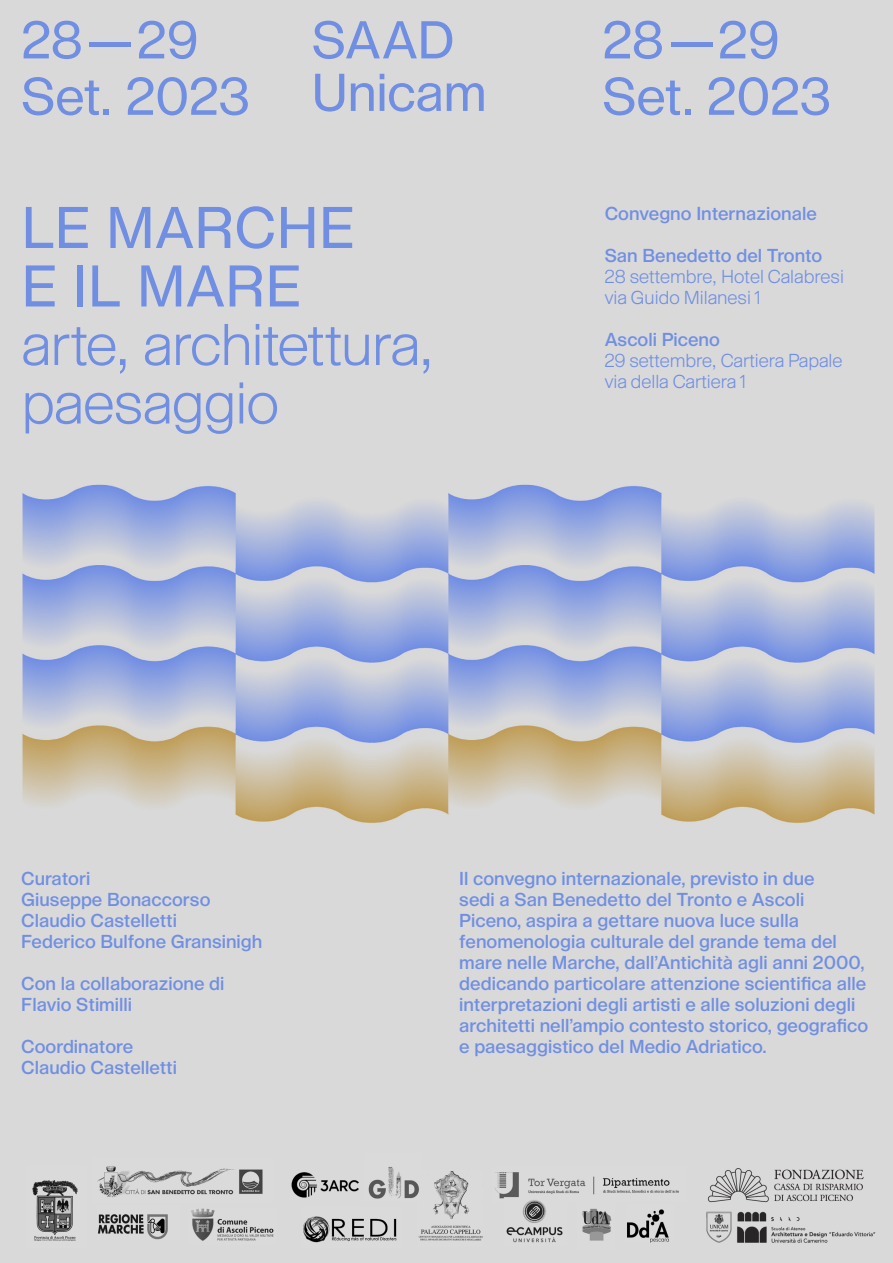
<style>
.page{position:relative;width:893px;height:1263px;background:#fff}
.page>*{position:absolute;margin:0;border:0;box-sizing:border-box;transform-origin:0 0}
.t1{font:300 56.4px/58.5px "Seagal";letter-spacing:-.015em;color:#708fe3}
.t2{font:56.4px "Seagal";letter-spacing:.005em;color:#708fe3}
.t3{font:51px "Seagal";letter-spacing:-.01em;color:#708fe3}
.t4{font:500 18px/21px "Seagal";color:#708fe3}
.t5{font:300 18px "Seagal";color:#708fe3}
</style>
<div class="page">
<img style="left:0;top:0;width:893px;height:1263px">
<p class="t3" style="left:21px;top:7px;width:179px">28—29</p>
<p class="t3" style="left:21px;top:63px;width:230px">Set. 2023</p>
<p class="t3" style="left:312px;top:7px;width:144px">SAAD</p>
<p class="t3" style="left:312px;top:59px;width:176px">Unicam</p>
<p class="t2" style="left:22px;top:191px;width:335px">LE MARCHE</p>
<p class="t2" style="left:22px;top:249px;width:281px">E IL MARE</p>
<p class="t1" style="left:21px;top:314px;width:414px">arte, architettura, paesaggio</p>
<p class="t3" style="left:602px;top:7px;width:179px">28—29</p>
<p class="t3" style="left:602px;top:63px;width:230px">Set. 2023</p>
<p class="t4" style="left:605px;top:203px;width:214px">Convegno Internazionale</p>
<p class="t4" style="left:605px;top:245px;width:219px">San Benedetto del Tronto</p>
<p class="t5" style="left:605px;top:265px;width:241px">28 settembre, Hotel Calabresi</p>
<p class="t5" style="left:605px;top:286px;width:158px">via Guido Milanesi 1</p>
<p class="t4" style="left:605px;top:329px;width:117px">Ascoli Piceno</p>
<p class="t5" style="left:605px;top:349px;width:239px">29 settembre, Cartiera Papale</p>
<p class="t5" style="left:605px;top:370px;width:143px">via della Cartiera 1</p>
<p class="t4" style="left:21px;top:867px;width:71px">Curatori</p>
<p class="t4" style="left:21px;top:888px;width:191px">Giuseppe Bonaccorso</p>
<p class="t4" style="left:21px;top:909px;width:157px">Claudio Castelletti</p>
<p class="t4" style="left:21px;top:930px;width:243px">Federico Bulfone Gransinigh</p>
<p class="t4" style="left:21px;top:972px;width:205px">Con la collaborazione di</p>
<p class="t4" style="left:21px;top:993px;width:112px">Flavio Stimilli</p>
<p class="t4" style="left:21px;top:1035px;width:113px">Coordinatore</p>
<p class="t4" style="left:21px;top:1056px;width:157px">Claudio Castelletti</p>
<p class="t4" style="left:459px;top:867px;width:411px">Il convegno internazionale, previsto in due<br>sedi a San Benedetto del Tronto e Ascoli Piceno, aspira a gettare nuova luce sulla fenomenologia culturale del grande tema del mare nelle Marche, dall’Antichità agli anni 2000, dedicando particolare attenzione scientifica alle interpretazioni degli artisti e alle soluzioni degli architetti nell’ampio contesto storico, geografico e paesaggistico del Medio Adriatico.</p>
</div>
